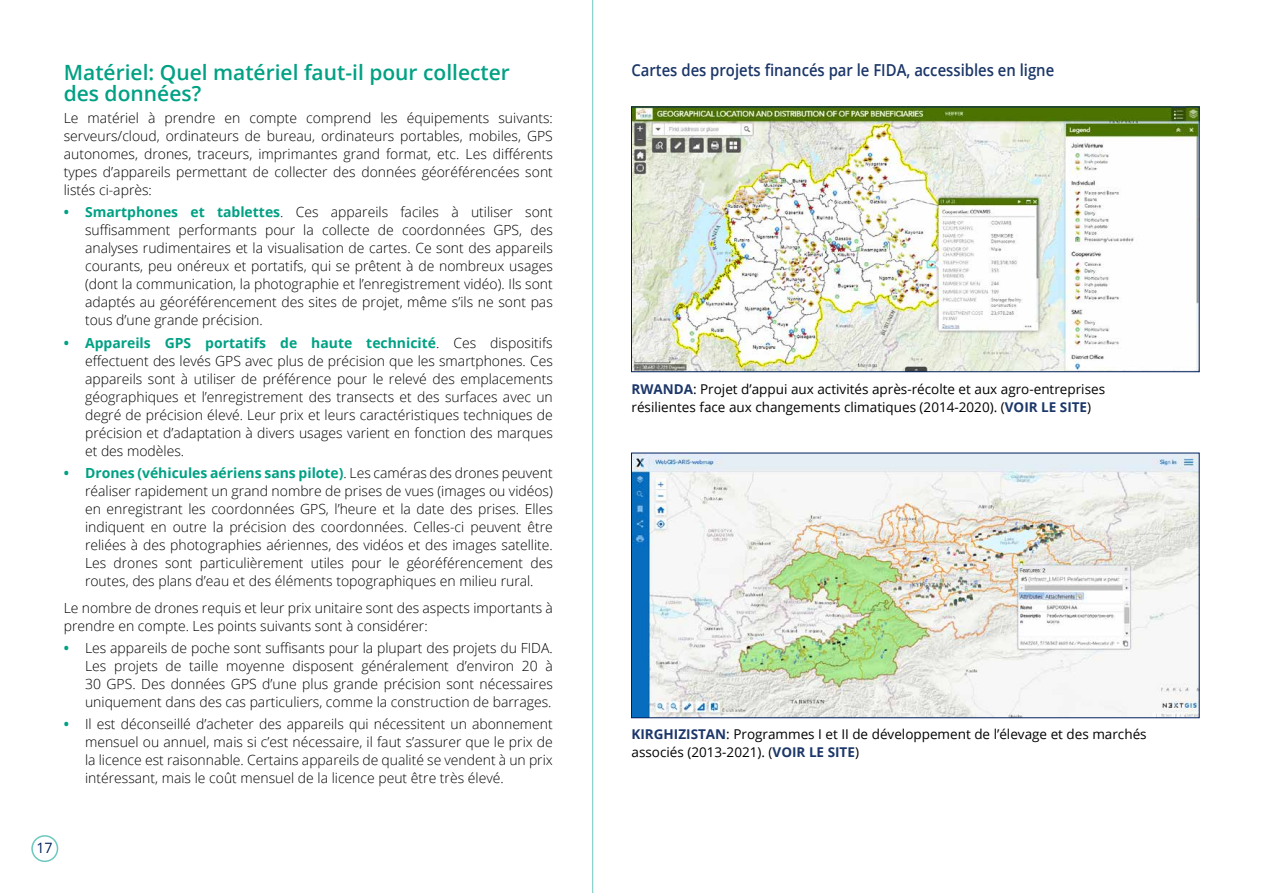
<style>
.page{position:relative;width:1263px;height:893px;background:#fff}
.page>*{position:absolute;margin:0;border:0;box-sizing:border-box;transform-origin:0 0}
.t1{font:600 21px/21px "Open Sans";color:#00a184}
.t2{font:600 16.5px "Open Sans";color:#1b3668;scale:.9 1}
.t3{font:300 13.95px/18px "Open Sans";color:#000;text-align:justify}
.t4{font:13.5px/18px "Open Sans";color:#000}
.t5{font:13.5px "Open Sans";color:#00205c}
.s1{font-weight:700;color:#00a184}
.s2{font-weight:700;color:#1b3668}
</style>
<div class="page">
<hr style="left:592px;top:0;width:1px;height:893px;background:#6cc8bf">
<div style="left:31px;top:835px;width:27px;height:27px;border:2px solid #6cc8bf;border-radius:50%"></div>
<img style="left:633px;top:455px;width:564px;height:261px">
<img style="left:633px;top:109px;width:564px;height:261px">
<div style="left:631px;top:107px;width:568px;height:265px;border:1px solid #00205c"></div>
<p class="t2" style="left:631px;top:59px;width:471px">Cartes des projets financés par le FIDA, accessibles en ligne</p>
<h1 class="t1" style="left:64px;top:61px;width:448px">Matériel: Quel matériel faut-il pour collecter des données?</h1>
<p class="t3" style="left:64px;top:109px;width:491px">Le matériel à prendre en compte comprend les équipements suivants: serveurs/cloud, ordinateurs de bureau, ordinateurs portables, mobiles, GPS autonomes, drones, traceurs, imprimantes grand format, etc. Les différents types d’appareils permettant de collecter des données géoréférencées sont listés ci-après:</p>
<p class="t3" style="left:85px;top:203px;width:469px;text-indent:-21px"><span class="s1">• Smartphones et tablettes</span>. Ces appareils faciles à utiliser sont suffisamment performants pour la collecte de coordonnées GPS, des analyses rudimentaires et la visualisation de cartes. Ce sont des appareils courants, peu onéreux et portatifs, qui se prêtent à de nombreux usages (dont la communication, la photographie et l’enregistrement vidéo). Ils sont adaptés au géoréférencement des sites de projet, même s’ils ne sont pas tous d’une grande précision.</p>
<p class="t3" style="left:85px;top:333px;width:469px;text-indent:-21px"><span class="s1">• Appareils GPS portatifs de haute technicité</span>. Ces dispositifs effectuent des levés GPS avec plus de précision que les smartphones. Ces appareils sont à utiliser de préférence pour le relevé des emplacements géographiques et l’enregistrement des transects et des surfaces avec un degré de précision élevé. Leur prix et leurs caractéristiques techniques de précision et d’adaptation à divers usages varient en fonction des marques et des modèles.</p>
<p class="t3" style="left:85px;top:463px;width:469px;text-indent:-21px"><span class="s1">• Drones (véhicules aériens sans pilote)</span>. Les caméras des drones peuvent réaliser rapidement un grand nombre de prises de vues (images ou vidéos) en enregistrant les coordonnées GPS, l’heure et la date des prises. Elles indiquent en outre la précision des coordonnées. Celles-ci peuvent être reliées à des photographies aériennes, des vidéos et des images satellite.<br>Les drones sont particulièrement utiles pour le géoréférencement des routes, des plans d’eau et des éléments topographiques en milieu rural.</p>
<p class="t3" style="left:64px;top:598px;width:490px">Le nombre de drones requis et leur prix unitaire sont des aspects importants à prendre en compte. Les points suivants sont à considérer:</p>
<p class="t3" style="left:85px;top:639px;width:469px;text-indent:-21px"><span class="s1">•</span> Les appareils de poche sont suffisants pour la plupart des projets du FIDA.<br>Les projets de taille moyenne disposent généralement d’environ 20 à 30 GPS. Des données GPS d’une plus grande précision sont nécessaires uniquement dans des cas particuliers, comme la construction de barrages.</p>
<p class="t3" style="left:85px;top:715px;width:469px;text-indent:-21px"><span class="s1">•</span> Il est déconseillé d’acheter des appareils qui nécessitent un abonnement mensuel ou annuel, mais si c’est nécessaire, il faut s’assurer que le prix de la licence est raisonnable. Certains appareils de qualité se vendent à un prix intéressant, mais le coût mensuel de la licence peut être très élevé.</p>
<p class="t4" style="left:631px;top:725px;width:517px"><span class="s2">KIRGHIZISTAN</span>: Programmes I et II de développement de l’élevage et des marchés associés (2013-2021). (<span class="s2">VOIR LE SITE</span>)</p>
<p class="t4" style="left:631px;top:380px;width:475px"><span class="s2">RWANDA</span>: Projet d’appui aux activités après-récolte et aux agro-entreprises résilientes face aux changements climatiques (2014-2020). (<span class="s2">VOIR LE SITE</span>)</p>
<p class="t5" style="left:36px;top:838px;width:17px">17</p>
</div>
